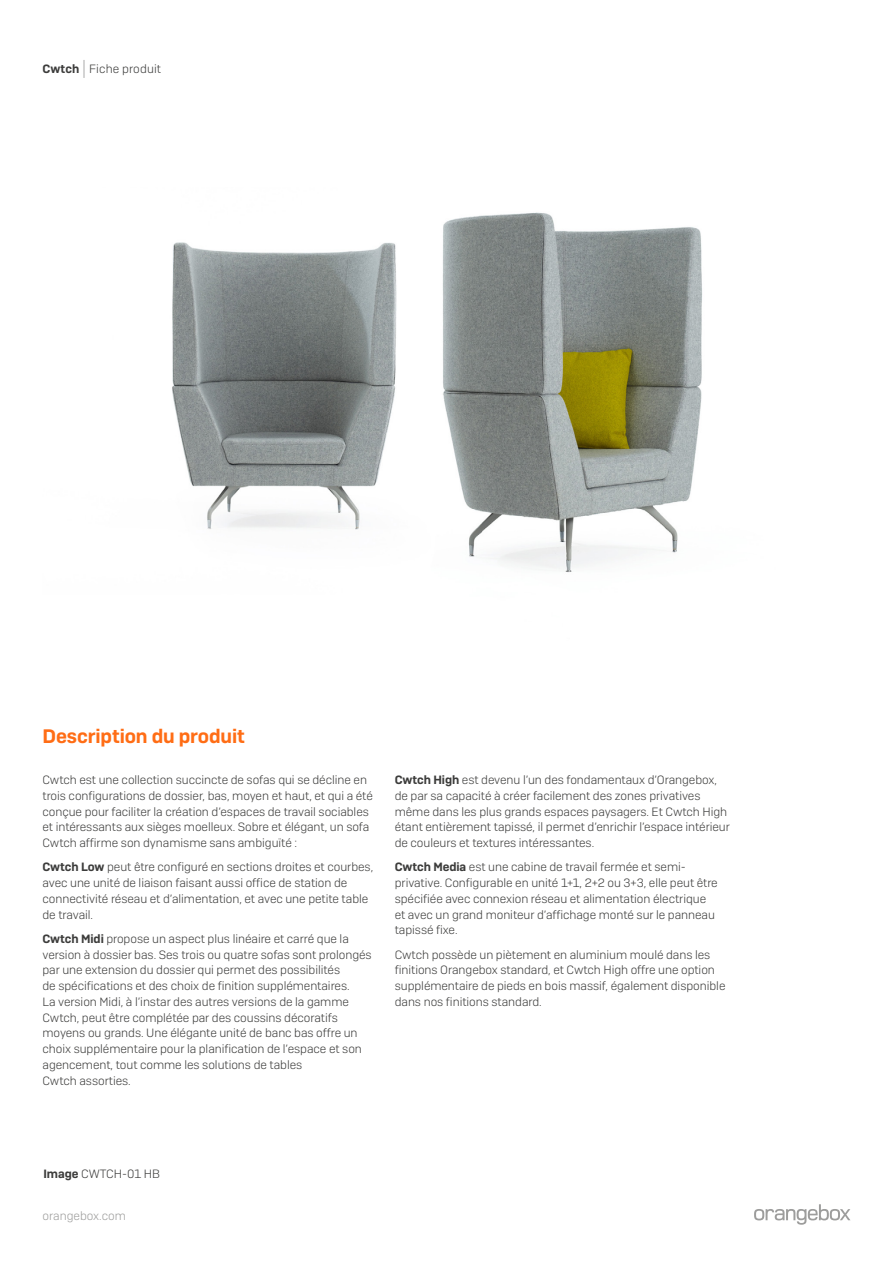
<style>
.page{position:relative;width:893px;height:1263px;background:#fff}
.page>*{position:absolute;margin:0;border:0;box-sizing:border-box;transform-origin:0 0}
.t1{font:600 19.5px "Camber";letter-spacing:-.005em;color:#ff6d15}
.t2{font:12px/15.8px "Camber Lg";letter-spacing:-.005em;color:#3c3c3b}
.t3{font:12px "Camber Lg";color:#9d9d9c}
.s1{font-family:"Camber";font-weight:600}
</style>
<div class="page">
<svg style="left:754px;top:1204px;width:96px;height:21px"></svg>
<img style="left:172px;top:212px;width:530px;height:361px">
<p class="t2" style="left:43px;top:61px;width:120px"><span class="s1">Cwtch</span> Fiche produit</p>
<h1 class="t1" style="left:43px;top:724px;width:204px">Description du produit</h1>
<p class="t2" style="left:43px;top:772px;width:332px">Cwtch est une collection succincte de sofas qui se décline en trois configurations de dossier, bas, moyen et haut, et qui a été conçue pour faciliter la création d’espaces de travail sociables et intéressants aux sièges moelleux. Sobre et élégant, un sofa Cwtch affirme son dynamisme sans ambiguïté :</p>
<p class="t2" style="left:43px;top:859px;width:332px"><span class="s1">Cwtch Low</span> peut être configuré en sections droites et courbes, avec une unité de liaison faisant aussi office de station de connectivité réseau et d’alimentation, et avec une petite table de travail.</p>
<p class="t2" style="left:43px;top:931px;width:331px"><span class="s1">Cwtch Midi</span> propose un aspect plus linéaire et carré que la version à dossier bas. Ses trois ou quatre sofas sont prolongés par une extension du dossier qui permet des possibilités<br>de spécifications et des choix de finition supplémentaires.<br>La version Midi, à l’instar des autres versions de la gamme Cwtch, peut être complétée par des coussins décoratifs moyens ou grands. Une élégante unité de banc bas offre un choix supplémentaire pour la planification de l’espace et son agencement, tout comme les solutions de tables<br>Cwtch assorties.</p>
<p class="t2" style="left:395px;top:772px;width:337px"><span class="s1">Cwtch High</span> est devenu l’un des fondamentaux d’Orangebox, de par sa capacité à créer facilement des zones privatives même dans les plus grands espaces paysagers. Et Cwtch High étant entièrement tapissé, il permet d’enrichir l’espace intérieur de couleurs et textures intéressantes.</p>
<p class="t2" style="left:395px;top:859px;width:325px"><span class="s1">Cwtch Media</span> est une cabine de travail fermée et semi&shy;privative. Configurable en unité 1+1, 2+2 ou 3+3, elle peut être spécifiée avec connexion réseau et alimentation électrique et avec un grand moniteur d’affichage monté sur le panneau tapissé fixe.</p>
<p class="t2" style="left:395px;top:946px;width:332px">Cwtch possède un piètement en aluminium moulé dans les finitions Orangebox standard, et Cwtch High offre une option supplémentaire de pieds en bois massif, également disponible dans nos finitions standard.</p>
<p class="t2" style="left:43px;top:1165px;width:118px"><span class="s1">Image</span> CWTCH-01 HB</p>
<p class="t3" style="left:43px;top:1209px;width:85px">orangebox.com</p>
</div>
